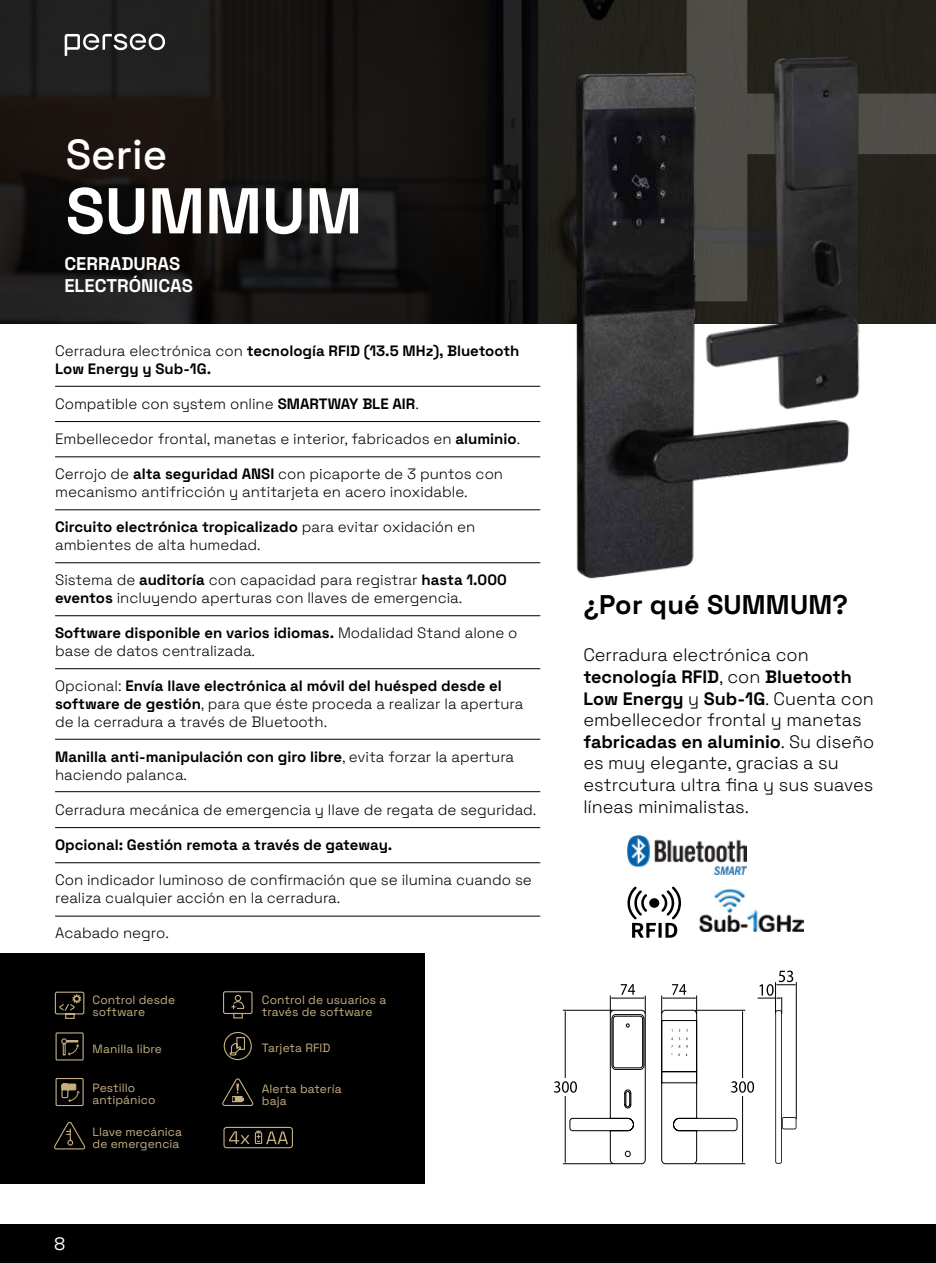
<style>
.page{position:relative;width:936px;height:1263px;background:#fff}
.page>*{position:absolute;margin:0;border:0;box-sizing:border-box;transform-origin:0 0}
.t1{font:300 64.5px "Space Grotesk";color:#fff}
.t2{font:300 42px "Space Grotesk";color:#fff}
.t3{font:300 27px "Space Grotesk";letter-spacing:.005em;color:#000}
.t4{font:300 18.3px/22px "Space Grotesk";color:#fff}
.t5{font:300 18px/21.6px "Space Grotesk";color:#000}
.t6{font:300 18px "Space Grotesk";color:#fff}
.t7{font:300 15px/18px "Space Grotesk";color:#000}
.t8{font:300 12px/12px "Space Grotesk";letter-spacing:.005em;color:#c5ae80}
</style>
<div class="page">
<div style="left:0;top:1225px;width:935px;height:38px;background:#000"></div>
<img style="left:0;top:0;width:935px;height:323px">
<svg style="left:65px;top:34px;width:100px;height:22px"></svg>
<svg style="left:686px;top:0;width:249px;height:301px;background:#2e2b25"></svg>
<hr style="left:55px;top:386px;width:485px;height:1px;background:#000">
<hr style="left:55px;top:456px;width:485px;height:1px;background:#000">
<hr style="left:55px;top:509px;width:485px;height:1px;background:#000">
<hr style="left:55px;top:562px;width:485px;height:1px;background:#000">
<hr style="left:55px;top:615px;width:485px;height:1px;background:#000">
<hr style="left:55px;top:668px;width:485px;height:1px;background:#000">
<hr style="left:55px;top:739px;width:485px;height:1px;background:#000">
<hr style="left:55px;top:791px;width:485px;height:1px;background:#000">
<hr style="left:55px;top:827px;width:485px;height:1px;background:#000">
<hr style="left:55px;top:862px;width:485px;height:1px;background:#000">
<hr style="left:55px;top:916px;width:485px;height:1px;background:#000">
<hr style="left:55px;top:421px;width:485px;height:1px;background:#000">
<img style="left:699px;top:888px;width:104px;height:43px">
<img style="left:627px;top:835px;width:120px;height:39px">
<svg style="left:627px;top:886px;width:54px;height:52px"></svg>
<hr style="left:796px;top:982px;width:1px;height:137px;background:#000">
<svg style="left:554px;top:970px;width:242px;height:194px"></svg>
<div style="left:0;top:953px;width:424px;height:231px;background:#000"></div>
<svg style="left:54px;top:1121px;width:31px;height:29px"></svg>
<svg style="left:54px;top:991px;width:31px;height:28px"></svg>
<svg style="left:223px;top:991px;width:30px;height:28px"></svg>
<svg style="left:55px;top:1032px;width:29px;height:29px"></svg>
<svg style="left:223px;top:1032px;width:29px;height:29px"></svg>
<svg style="left:223px;top:1126px;width:70px;height:23px"></svg>
<div style="left:56px;top:1078px;width:28px;height:28px;border:1px solid #c5af81"></div>
<svg style="left:61px;top:1083px;width:18px;height:19px"></svg>
<svg style="left:222px;top:1078px;width:31px;height:28px"></svg>
<img style="left:687px;top:37px;width:206px;height:287px">
<img style="left:554px;top:55px;width:319px;height:524px">
<h2 class="t2" style="left:66px;top:123px;width:103px">Serie</h2>
<h1 class="t1" style="left:66px;top:164px;width:298px">SUMMUM</h1>
<p class="t4" style="left:64px;top:251px;width:130px">CERRADURAS<br>ELECTRÓNICAS</p>
<p class="t7" style="left:55px;top:340px;width:466px">Cerradura electrónica con tecnología RFID (13.5 MHz), Bluetooth<br>Low Energy y Sub-1G.</p>
<p class="t7" style="left:55px;top:393px;width:365px">Compatible con system online SMARTWAY BLE AIR.</p>
<p class="t7" style="left:55px;top:428px;width:466px">Embellecedor frontal, manetas e interior, fabricados en aluminio.</p>
<p class="t7" style="left:55px;top:463px;width:449px">Cerrojo de alta seguridad ANSI con picaporte de 3 puntos con mecanismo antifricción y antitarjeta en acero inoxidable.</p>
<p class="t7" style="left:55px;top:516px;width:422px">Circuito electrónica tropicalizado para evitar oxidación en ambientes de alta humedad.</p>
<p class="t7" style="left:55px;top:569px;width:453px">Sistema de auditoría con capacidad para registrar hasta 1.000 eventos incluyendo aperturas con llaves de emergencia.</p>
<p class="t7" style="left:55px;top:622px;width:464px">Software disponible en varios idiomas. Modalidad Stand alone o base de datos centralizada.</p>
<p class="t7" style="left:55px;top:675px;width:470px">Opcional: Envía llave electrónica al móvil del huésped desde el software de gestión, para que éste proceda a realizar la apertura de la cerradura a través de Bluetooth.</p>
<p class="t7" style="left:55px;top:747px;width:460px">Manilla anti-manipulación con giro libre, evita forzar la apertura haciendo palanca.</p>
<p class="t7" style="left:55px;top:800px;width:483px">Cerradura mecánica de emergencia y llave de regata de seguridad.</p>
<p class="t7" style="left:55px;top:835px;width:339px">Opcional: Gestión remota a través de gateway.</p>
<p class="t7" style="left:55px;top:870px;width:478px">Con indicador luminoso de confirmación que se ilumina cuando se realiza cualquier acción en la cerradura.</p>
<p class="t7" style="left:55px;top:923px;width:115px">Acabado negro.</p>
<p class="t8" style="left:93px;top:993px;width:84px">Control desde software</p>
<p class="t8" style="left:93px;top:1042px;width:71px">Manilla libre</p>
<p class="t8" style="left:93px;top:1081px;width:64px">Pestillo antipánico</p>
<p class="t8" style="left:93px;top:1125px;width:91px">Llave mecánica de emergencia</p>
<p class="t6" style="left:54px;top:1231px;width:13px">8</p>
<p class="t8" style="left:262px;top:993px;width:126px">Control de usuarios a través de software</p>
<p class="t8" style="left:262px;top:1041px;width:70px">Tarjeta RFID</p>
<p class="t8" style="left:262px;top:1082px;width:81px">Alerta batería baja</p>
<h3 class="t3" style="left:583px;top:585px;width:266px">¿Por qué SUMMUM?</h3>
<p class="t5" style="left:583px;top:643px;width:292px">Cerradura electrónica con tecnología RFID, con Bluetooth<br>Low Energy y Sub-1G. Cuenta con embellecedor frontal y manetas fabricadas en aluminio. Su diseño es muy elegante, gracias a su estrcutura ultra fina y sus suaves líneas minimalistas.</p>
</div>
